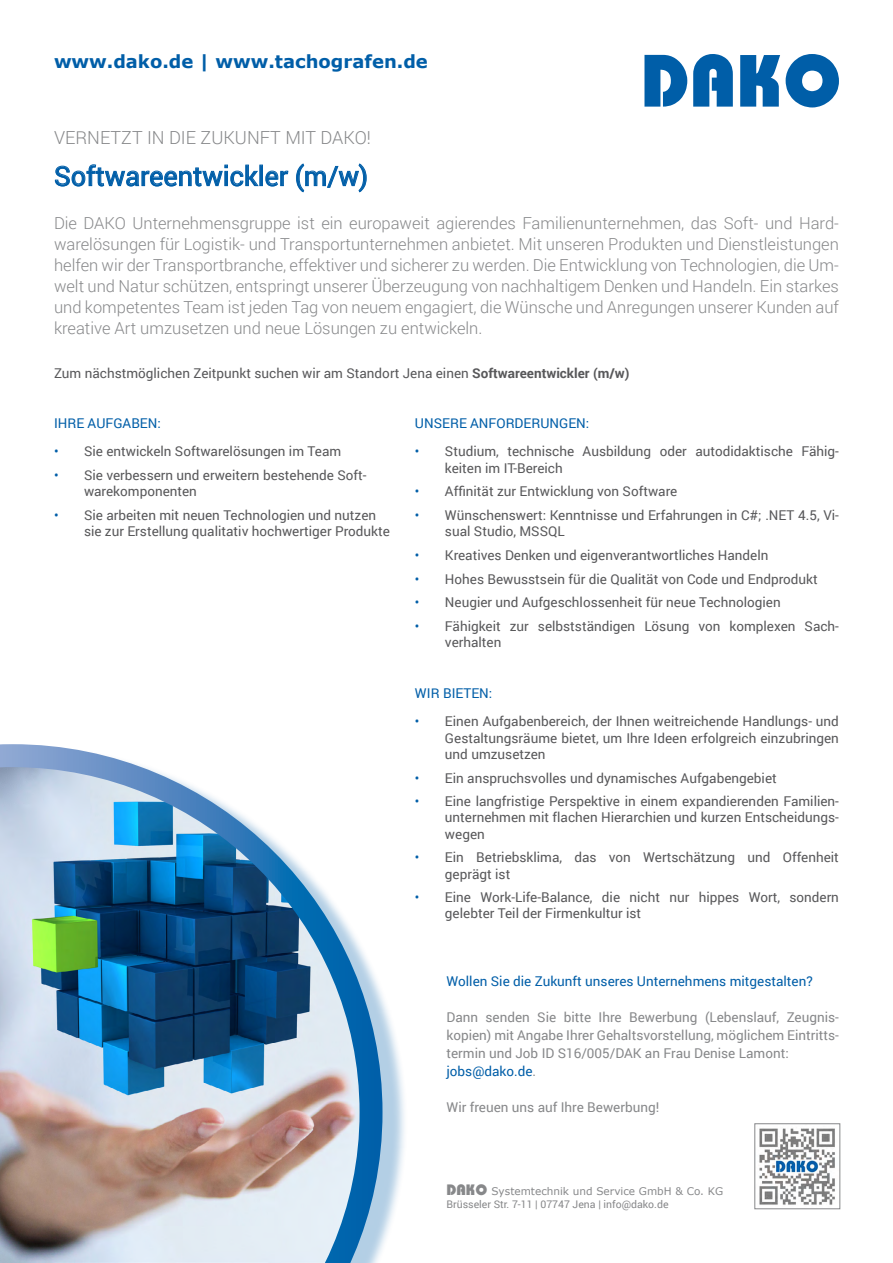
<style>
.page{position:relative;width:893px;height:1263px;background:#fff}
.page>*{position:absolute;margin:0;border:0;box-sizing:border-box;transform-origin:0 0}
.t1{font:27px "Roboto";color:#005ea8}
.t2{font:700 18px "Verdana";color:#005ea8}
.t3{font:300 18px "Roboto";color:#87888a}
.t4{font:300 16.5px/21px "Roboto";color:#87888a;text-align:justify}
.t5{font:13.5px/16.2px "Roboto";color:#58585a}
.t6{font:13.5px/18px "Roboto";color:#87888a}
.t7{font:13.5px "Roboto";color:#005ea8}
.t8{font:10.5px "Roboto";color:#87888a}
.t9{font:10.5px "Verdana";color:#87888a}
.s1{font-weight:700}
.s2{color:#005ea8}
.s3{font-family:"Bahamas Heavy Plain";font-size:15px}
</style>
<div class="page">
<div style="left:0;top:745px;width:407px;height:518px;background:#005ea8;opacity:.3"></div>
<img style="left:0;top:744px;width:382px;height:519px">
<svg style="left:644px;top:55px;width:43px;height:52px"></svg>
<svg style="left:693px;top:54px;width:40px;height:53px"></svg>
<svg style="left:740px;top:55px;width:40px;height:52px"></svg>
<svg style="left:786px;top:54px;width:53px;height:53px"></svg>
<svg style="left:55px;top:164px;width:204px;height:23px"></svg>
<div style="left:259px;top:165px;width:4px;height:21px;border:1px solid #005ea8"></div>
<svg style="left:265px;top:170px;width:24px;height:17px"></svg>
<svg style="left:296px;top:163px;width:71px;height:29px"></svg>
<img style="left:759px;top:1128px;width:76px;height:77px">
<div style="left:755px;top:1123px;width:85px;height:86px;border:1px solid #87888a"></div>
<h2 class="t2" style="left:54px;top:50px;width:375px">www.dako.de | www.tachografen.de</h2>
<h2 class="t3" style="left:54px;top:125px;width:318px">VERNETZT IN DIE ZUKUNFT MIT DAKO!</h2>
<h1 class="t1" style="left:54px;top:157px;width:316px">Softwareentwickler (m/w)</h1>
<p class="t4" style="left:54px;top:212px;width:786px">Die DAKO Unternehmensgruppe ist ein europaweit agierendes Familienunternehmen, das Soft- und Hard&shy;warelösungen für Logistik- und Transportunternehmen anbietet. Mit unseren Produkten und Dienstleistungen helfen wir der Transportbranche, effektiver und sicherer zu werden. Die Entwicklung von Technologien, die Um&shy;welt und Natur schützen, entspringt unserer Überzeugung von nachhaltigem Denken und Handeln. Ein starkes und kompetentes Team ist jeden Tag von neuem engagiert, die Wünsche und Anregungen unserer Kunden auf kreative Art umzusetzen und neue Lösungen zu entwickeln.</p>
<p class="t5" style="left:54px;top:364px;width:577px">Zum nächstmöglichen Zeitpunkt suchen wir am Standort Jena einen <span class="s1">Softwareentwickler (m/w)</span></p>
<p class="t7" style="left:54px;top:414px;width:108px">IHRE AUFGABEN:</p>
<p class="t5" style="left:54px;top:443px;width:289px"><span class="s2">•</span> Sie entwickeln Softwarelösungen im Team</p>
<p class="t5" style="left:84px;top:467px;width:284px;text-indent:-30px"><span class="s2">•</span> Sie verbessern und erweitern bestehende Soft&shy;warekomponenten</p>
<p class="t5" style="left:84px;top:507px;width:307px;text-indent:-30px"><span class="s2">•</span> Sie arbeiten mit neuen Technologien und nutzen sie zur Erstellung qualitativ hochwertiger Produkte</p>
<p class="t7" style="left:415px;top:414px;width:176px">UNSERE ANFORDERUNGEN:</p>
<p class="t5" style="left:445px;top:443px;width:395px;text-indent:-30px"><span class="s2">•</span> Studium, technische Ausbildung oder autodidaktische Fähig&shy;keiten im IT-Bereich</p>
<p class="t5" style="left:415px;top:483px;width:264px"><span class="s2">•</span> Affinität zur Entwicklung von Software</p>
<p class="t5" style="left:445px;top:507px;width:395px;text-indent:-30px"><span class="s2">•</span> Wünschenswert: Kenntnisse und Erfahrungen in C#; .NET 4.5, Vi&shy;sual Studio, MSSQL</p>
<p class="t5" style="left:415px;top:546px;width:355px"><span class="s2">•</span> Kreatives Denken und eigenverantwortliches Handeln</p>
<p class="t5" style="left:415px;top:570px;width:404px"><span class="s2">•</span> Hohes Bewusstsein für die Qualität von Code und Endprodukt</p>
<p class="t5" style="left:415px;top:594px;width:367px"><span class="s2">•</span> Neugier und Aufgeschlossenheit für neue Technologien</p>
<p class="t5" style="left:445px;top:618px;width:395px;text-indent:-30px"><span class="s2">•</span> Fähigkeit zur selbstständigen Lösung von komplexen Sach&shy;verhalten</p>
<p class="t7" style="left:415px;top:684px;width:79px">WIR BIETEN:</p>
<p class="t5" style="left:445px;top:713px;width:395px;text-align:justify;text-indent:-30px"><span class="s2">•</span> Einen Aufgabenbereich, der Ihnen weitreichende Handlungs- und Gestaltungsräume bietet, um Ihre Ideen erfolgreich einzubringen und umzusetzen</p>
<p class="t5" style="left:415px;top:769px;width:363px"><span class="s2">•</span> Ein anspruchsvolles und dynamisches Aufgabengebiet</p>
<p class="t5" style="left:445px;top:793px;width:395px;text-align:justify;text-indent:-30px"><span class="s2">•</span> Eine langfristige Perspektive in einem expandierenden Familien&shy;unternehmen mit flachen Hierarchien und kurzen Entscheidungs&shy;wegen</p>
<p class="t5" style="left:445px;top:849px;width:395px;text-indent:-30px"><span class="s2">•</span> Ein Betriebsklima, das von Wertschätzung und Offenheit geprägt ist</p>
<p class="t5" style="left:445px;top:889px;width:395px;text-indent:-30px"><span class="s2">•</span> Eine Work-Life-Balance, die nicht nur hippes Wort, sondern gelebter Teil der Firmenkultur ist</p>
<p class="t7" style="left:446px;top:972px;width:368px">Wollen Sie die Zukunft unseres Unternehmens mitgestalten?</p>
<p class="t6" style="left:446px;top:1008px;width:394px">Dann senden Sie bitte Ihre Bewerbung (Lebenslauf, Zeugnis&shy;kopien) mit Angabe Ihrer Gehaltsvorstellung, möglichem Eintritts&shy;termin und Job ID S16/005/DAK an Frau Denise Lamont: <span class="s2">jobs@dako.de</span>.</p>
<p class="t6" style="left:446px;top:1098px;width:214px">Wir freuen uns auf Ihre Bewerbung!</p>
<p class="t9" style="left:446px;top:1184px;width:278px"><span class="s3">DAKO</span> Systemtechnik und Service GmbH &amp; Co. KG</p>
<p class="t8" style="left:446px;top:1196px;width:224px">Brüsseler Str. 7-11 | 07747 Jena | info@dako.de</p>
</div>
